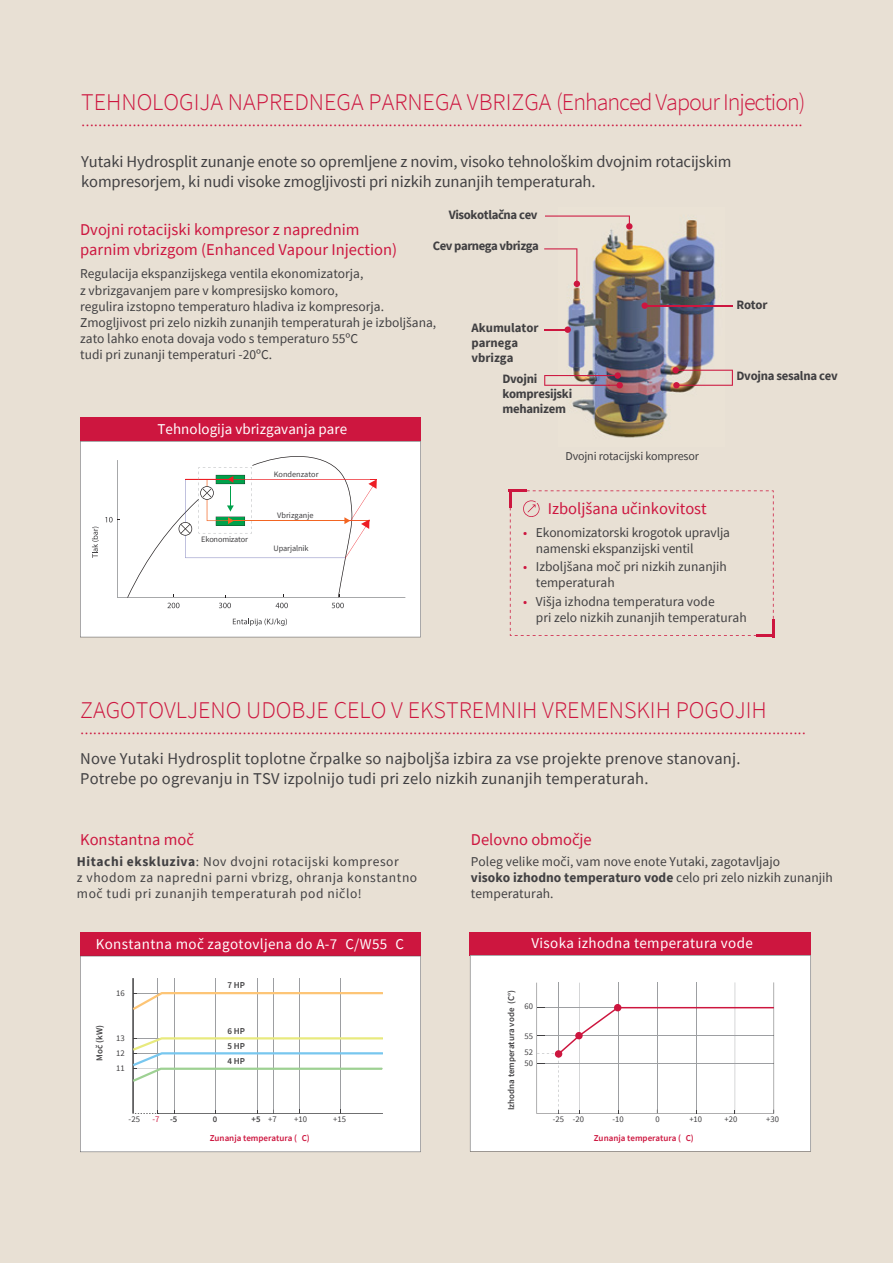
<style>
.page{position:relative;width:893px;height:1263px;background:#e8e0d4}
.page>*{position:absolute;margin:0;border:0;box-sizing:border-box;transform-origin:0 0}
.t1{font:300 24px "Source Sans Pro";color:#cd163f}
.t2{font:300 19.5px "Source Sans Pro";color:#cd163f}
.t3{font:16.5px/19.8px "Source Sans Pro";color:#414042}
.t4{font:16.5px/19.8px "Source Sans Pro";color:#cd163f}
.t5{font:15px "Source Sans Pro";letter-spacing:.025em;color:#fff}
.t6{font:15px "Source Sans Pro";color:#fff}
.t7{font:13.5px/16.2px "Source Sans Pro";color:#414042}
.t8{font:13.5px/16.2px "Source Sans Pro";letter-spacing:.04em;color:#414042}
.t9{font:700 12.75px/15.3px "Source Sans Pro";letter-spacing:-.02em;color:#414042}
.t10{font:700 12.75px/15.3px "Source Sans Pro";color:#414042}
.t11{font:12px "Source Sans Pro";letter-spacing:-.015em;color:#414042}
.t12{font:600 9px "Source Sans Pro";color:#cd163f}
.t13{font:600 9px "Source Sans Pro";color:#414042}
.t14{font:600 8.85px "Source Sans Pro";color:#414042}
.t15{font:8.7px "Source Sans Pro";color:#414042}
.t16{font:600 8.7px "Source Sans Pro";color:#414042}
.t17{font:8.7px "Source Sans Pro";color:#cd163f}
.t18{font:8.55px "Source Sans Pro";color:#414042}
.t19{font:8.25px "Source Sans Pro";letter-spacing:-.01em;color:#414042}
.s1{color:#cd163f}
.s2{font-weight:700}
</style>
<div class="page">
<div style="left:80px;top:932px;width:341px;height:24px;background:#cd163f"></div>
<div style="left:80px;top:956px;width:341px;height:196px;background:#fff"></div>
<svg style="left:133px;top:978px;width:250px;height:136px;background:#f4f5f2"></svg>
<div style="left:470px;top:932px;width:341px;height:23px;background:#cd163f"></div>
<div style="left:470px;top:955px;width:341px;height:196px;background:#fff"></div>
<svg style="left:537px;top:982px;width:238px;height:132px;background:#f8f6f6"></svg>
<img style="left:559px;top:215px;width:165px;height:223px">
<hr style="left:509px;top:489px;width:18px;height:3px;background:#cd163f">
<hr style="left:509px;top:489px;width:3px;height:18px;background:#cd163f">
<hr style="left:757px;top:634px;width:18px;height:3px;background:#cd163f">
<hr style="left:772px;top:619px;width:3px;height:18px;background:#cd163f">
<svg style="left:510px;top:490px;width:264px;height:146px"></svg>
<div style="left:80px;top:417px;width:341px;height:24px;background:#cd163f"></div>
<div style="left:80px;top:441px;width:341px;height:196px;background:#fff"></div>
<svg style="left:92px;top:527px;width:7px;height:31px"></svg>
<svg style="left:233px;top:618px;width:54px;height:8px"></svg>
<hr style="left:645px;top:305px;width:88px;height:1px;background:#cd163f">
<div style="left:641px;top:302px;width:7px;height:7px;background:#cd163f;border-radius:50%"></div>
<svg style="left:545px;top:216px;width:85px;height:10px"></svg>
<div style="left:626px;top:223px;width:7px;height:7px;background:#cd163f;border-radius:50%"></div>
<svg style="left:544px;top:248px;width:36px;height:39px"></svg>
<svg style="left:544px;top:329px;width:20px;height:1px"></svg>
<div style="left:564px;top:326px;width:7px;height:7px;background:#cd163f;border-radius:50%"></div>
<svg style="left:676px;top:370px;width:57px;height:16px"></svg>
<div style="left:673px;top:382px;width:7px;height:6px;background:#cd163f;border-radius:50%"></div>
<div style="left:672px;top:367px;width:7px;height:6px;background:#cd163f;border-radius:50%"></div>
<svg style="left:544px;top:375px;width:76px;height:11px"></svg>
<div style="left:614px;top:372px;width:7px;height:7px;background:#cd163f;border-radius:50%"></div>
<div style="left:616px;top:382px;width:7px;height:6px;background:#cd163f;border-radius:50%"></div>
<svg style="left:105px;top:456px;width:300px;height:152px;background:#f8f8f7"></svg>
<h1 class="t1" style="left:81px;top:87px;width:726px">TEHNOLOGIJA NAPREDNEGA PARNEGA VBRIZGA (Enhanced Vapour Injection)</h1>
<h2 class="t2" style="left:81px;top:107px;width:723px">.........................................................................................................................................................................</h2>
<p class="t3" style="left:81px;top:152px;width:652px">Yutaki Hydrosplit zunanje enote so opremljene z novim, visoko tehnološkim dvojnim rotacijskim kompresorjem, ki nudi visoke zmogljivosti pri nizkih zunanjih temperaturah.</p>
<p class="t9" style="left:449px;top:207px;width:90px">Visokotlačna cev</p>
<p class="t4" style="left:80px;top:220px;width:318px">Dvojni rotacijski kompresor z naprednim parnim vbrizgom (Enhanced Vapour Injection)</p>
<p class="t7" style="left:80px;top:266px;width:358px">Regulacija ekspanzijskega ventila ekonomizatorja,<br>z vbrizgavanjem pare v kompresijsko komoro,<br>regulira izstopno temperaturo hladiva iz kompresorja.<br>Zmogljivost pri zelo nizkih zunanjih temperaturah je izboljšana, zato lahko enota dovaja vodo s temperaturo 55ᵒC<br>tudi pri zunanji temperaturi -20ᵒC.</p>
<p class="t9" style="left:433px;top:238px;width:108px">Cev parnega vbrizga</p>
<p class="t9" style="left:736px;top:297px;width:33px">Rotor</p>
<p class="t10" style="left:471px;top:320px;width:69px">Akumulator parnega vbrizga</p>
<p class="t9" style="left:502px;top:371px;width:71px">Dvojni kompresijski mehanizem</p>
<p class="t9" style="left:736px;top:368px;width:103px">Dvojna sesalna cev</p>
<p class="t11" style="left:565px;top:448px;width:135px">Dvojni rotacijski kompresor</p>
<p class="t4" style="left:548px;top:498px;width:161px">Izboljšana učinkovitost</p>
<p class="t6" style="left:158px;top:419px;width:191px">Tehnologija vbrizgavanja pare</p>
<p class="t19" style="left:274px;top:469px;width:46px">Kondenzator</p>
<p class="t19" style="left:277px;top:510px;width:38px">Vbrizganje</p>
<p class="t19" style="left:273px;top:543px;width:37px">Uparjalnik</p>
<p class="t7" style="left:536px;top:524px;width:196px;text-indent:-13px"><span class="s1">•</span> Ekonomizatorski krogotok upravlja namenski ekspanzijski ventil</p>
<p class="t7" style="left:536px;top:559px;width:192px;text-indent:-13px"><span class="s1">•</span> Izboljšana moč pri nizkih zunanjih temperaturah</p>
<p class="t7" style="left:536px;top:593px;width:212px;text-indent:-13px"><span class="s1">•</span> Višja izhodna temperatura vode<br>pri zelo nizkih zunanjih temperaturah</p>
<p class="t19" style="left:201px;top:534px;width:48px">Ekonomizator</p>
<h1 class="t1" style="left:80px;top:695px;width:688px">ZAGOTOVLJENO UDOBJE CELO V EKSTREMNIH VREMENSKIH POGOJIH</h1>
<h2 class="t2" style="left:80px;top:715px;width:727px">..........................................................................................................................................................................</h2>
<p class="t3" style="left:80px;top:749px;width:662px">Nove Yutaki Hydrosplit toplotne črpalke so najboljša izbira za vse projekte prenove stanovanj.<br>Potrebe po ogrevanju in TSV izpolnijo tudi pri zelo nizkih zunanjih temperaturah.</p>
<p class="t4" style="left:80px;top:830px;width:115px">Konstantna moč</p>
<p class="t4" style="left:471px;top:830px;width:122px">Delovno območje</p>
<p class="t8" style="left:77px;top:853px;width:342px"><span class="s2">Hitachi ekskluziva</span>: Nov dvojni rotacijski kompresor<br>z vhodom za napredni parni vbrizg, ohranja konstantno moč tudi pri zunanjih temperaturah pod ničlo!</p>
<p class="t7" style="left:471px;top:853px;width:363px">Poleg velike moči, vam nove enote Yutaki, zagotavljajo<br><span class="s2">visoko izhodno temperaturo vode</span> celo pri zelo nizkih zunanjih temperaturah.</p>
<p class="t5" style="left:96px;top:934px;width:310px">Konstantna moč zagotovljena do A-7 C/W55 C</p>
<p class="t5" style="left:531px;top:933px;width:223px">Visoka izhodna temperatura vode</p>
<p class="t13" style="left:94px;top:1060px;width:37px;rotate:-90deg">Moč (kW)</p>
<p class="t15" style="left:116px;top:987px;width:10px">16</p>
<p class="t15" style="left:116px;top:1032px;width:10px">13</p>
<p class="t15" style="left:116px;top:1062px;width:10px">11</p>
<p class="t15" style="left:116px;top:1047px;width:10px">12</p>
<p class="t13" style="left:227px;top:979px;width:19px">7 HP</p>
<p class="t13" style="left:227px;top:1024px;width:19px">6 HP</p>
<p class="t13" style="left:227px;top:1040px;width:19px">5 HP</p>
<p class="t13" style="left:227px;top:1054px;width:19px">4 HP</p>
<p class="t14" style="left:505px;top:1110px;width:121px;rotate:-90deg">Izhodna temperatura vode (C°)</p>
<p class="t18" style="left:525px;top:1001px;width:10px">60</p>
<p class="t18" style="left:525px;top:1030px;width:10px">55</p>
<p class="t18" style="left:525px;top:1047px;width:10px">52</p>
<p class="t18" style="left:525px;top:1058px;width:10px">50</p>
<p class="t15" style="left:129px;top:1114px;width:13px">-25</p>
<p class="t16" style="left:170px;top:1114px;width:9px">-5</p>
<p class="t16" style="left:213px;top:1114px;width:6px">0</p>
<p class="t16" style="left:252px;top:1114px;width:10px">+5</p>
<p class="t15" style="left:294px;top:1114px;width:14px">+10</p>
<p class="t17" style="left:153px;top:1114px;width:9px">-7</p>
<p class="t15" style="left:268px;top:1114px;width:10px">+7</p>
<p class="t15" style="left:333px;top:1114px;width:14px">+15</p>
<p class="t18" style="left:553px;top:1114px;width:33px">-25 -20</p>
<p class="t18" style="left:612px;top:1114px;width:13px">-10</p>
<p class="t18" style="left:655px;top:1114px;width:6px">0</p>
<p class="t18" style="left:689px;top:1114px;width:14px">+10</p>
<p class="t18" style="left:725px;top:1114px;width:14px">+20</p>
<p class="t18" style="left:766px;top:1114px;width:14px">+30</p>
<p class="t12" style="left:210px;top:1132px;width:102px">Zunanja temperatura ( C)</p>
<p class="t12" style="left:594px;top:1132px;width:102px">Zunanja temperatura ( C)</p>
</div>
